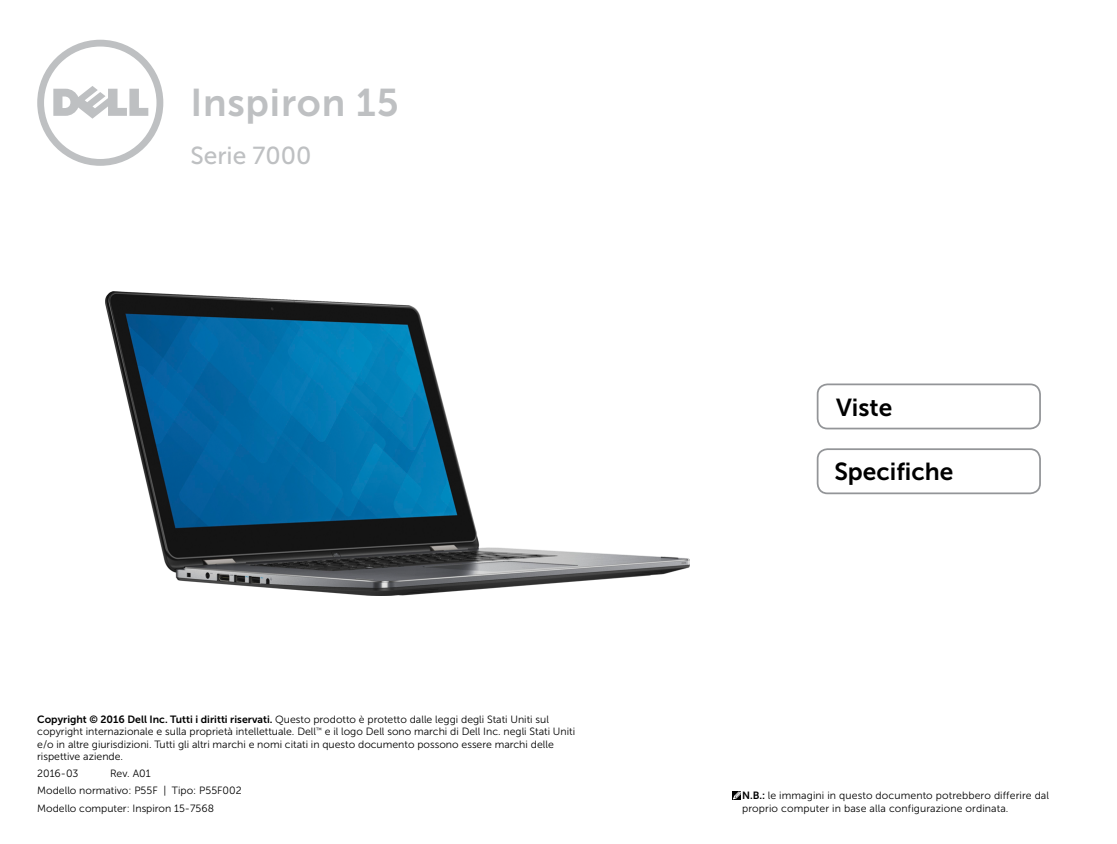
<style>
.page{position:relative;width:1117px;height:844px;background:#fff}
.page>*{position:absolute;margin:0;border:0;box-sizing:border-box;transform-origin:0 0}
.Brand{font:38.5px "Museo Sans For Dell 700";letter-spacing:.02em;color:#bec0c2}
.Cover_Title{font:24.5px "Museo Sans For Dell 700";color:#000}
.Model{font:24.5px "Museo Sans For Dell 500";color:#bec0c2}
.Legal_1{font:10.5px/12.2px "Museo Sans For Dell 300";color:#000}
.Note_Legal{font:10.5px/12.2px "Museo Sans For Dell 300";letter-spacing:.01em;color:#000}
.s1{font-family:"Museo Sans For Dell 700"}
</style>
<div class="page">
<div style="left:816px;top:383px;width:224px;height:46px;border:2px solid #939598;border-radius:10px"></div>
<div style="left:816px;top:448px;width:224px;height:46px;border:2px solid #939598;border-radius:10px"></div>
<img style="left:105px;top:291px;width:585px;height:305px">
<svg style="left:37px;top:40px;width:126px;height:126px"></svg>
<div style="left:732px;top:791px;width:8px;height:9px;background:#000"></div>
<svg style="left:733px;top:791px;width:7px;height:8px"></svg>
<p class="Brand" style="left:190px;top:81px;width:210px">Inspiron 15</p>
<p class="Model" style="left:190px;top:142px;width:123px">Serie 7000</p>
<p class="Legal_1" style="left:37px;top:713px;width:539px"><span class="s1">Copyright © 2016 Dell Inc. Tutti i diritti riservati.</span> Questo prodotto è protetto dalle leggi degli Stati Uniti sul copyright internazionale e sulla proprietà intellettuale. Dell<sup>™</sup> e il logo Dell sono marchi di Dell Inc. negli Stati Uniti e/o in altre giurisdizioni. Tutti gli altri marchi e nomi citati in questo documento possono essere marchi delle rispettive aziende.</p>
<p class="Legal_1" style="left:37px;top:767px;width:43px">2016‑03</p>
<p class="Legal_1" style="left:110px;top:767px;width:42px">Rev. A01</p>
<p class="Legal_1" style="left:37px;top:784px;width:206px">Modello normativo: P55F | Tipo: P55F002</p>
<p class="Legal_1" style="left:37px;top:801px;width:178px">Modello computer: Inspiron 15-7568</p>
<p class="Cover_Title" style="left:835px;top:393px;width:58px">Viste</p>
<p class="Cover_Title" style="left:834px;top:458px;width:120px">Specifiche</p>
<p class="Note_Legal" style="left:742px;top:789px;width:308px"><span class="s1">N.B.:</span> le immagini in questo documento potrebbero differire dal proprio computer in base alla configurazione ordinata.</p>
</div>
